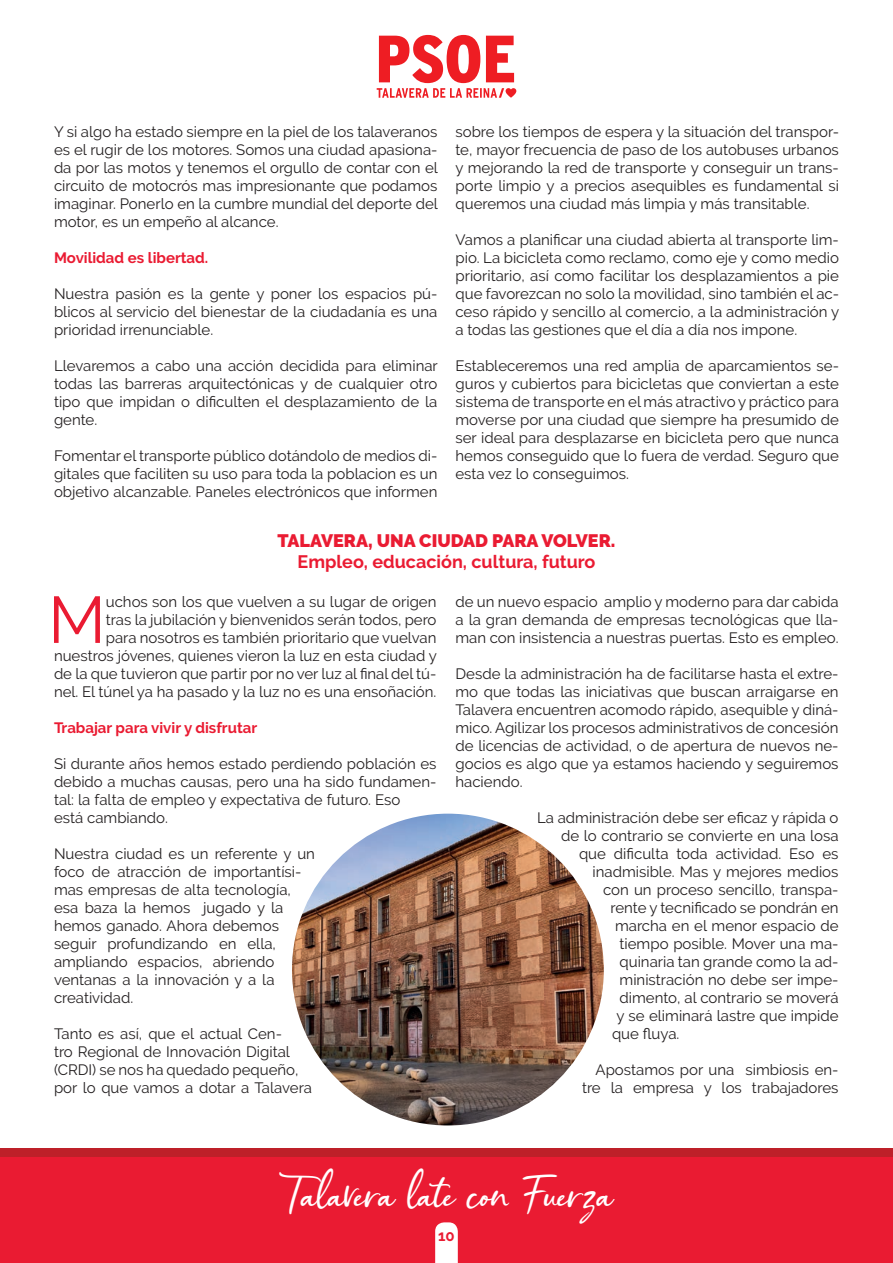
<style>
.page{position:relative;width:893px;height:1263px;background:#fff}
.page>*{position:absolute;margin:0;border:0;box-sizing:border-box;transform-origin:0 0}
.t1{font:65.7px "Raleway";color:#ea1b32}
.t2{font:40.5px "Cristalistic Script";color:#fff}
.t3{font:700 18px "Raleway";color:#ea1b32}
.t4{font:900 18px "Raleway";color:#ea1b32}
.t5{font:15px/18px "Raleway";color:#231f20;text-align:justify}
.t6{font:700 15px "Raleway";color:#ea1b32}
</style>
<div class="page">
<div style="left:0;top:1157px;width:893px;height:106px;background:#ea1b32"></div>
<div style="left:0;top:1148px;width:893px;height:9px;background:#be2029"></div>
<svg style="left:377px;top:35px;width:139px;height:63px"></svg>
<svg style="left:435px;top:1222px;width:23px;height:41px"></svg>
<img style="left:292px;top:814px;width:312px;height:311px;border-radius:156px">
<p class="t5" style="left:54px;top:123px;width:385px">Y si algo ha estado siempre en la piel de los talaveranos es el rugir de los motores. Somos una ciudad apasiona&shy;da por las motos y tenemos el orgullo de contar con el circuito de motocrós mas impresionante que podamos imaginar. Ponerlo en la cumbre mundial del deporte del motor, es un empeño al alcance.</p>
<p class="t6" style="left:54px;top:250px;width:156px">Movilidad es libertad.</p>
<p class="t5" style="left:54px;top:285px;width:385px">Nuestra pasión es la gente y poner los espacios pú&shy;blicos al servicio del bienestar de la ciudadanía es una prioridad irrenunciable.</p>
<p class="t5" style="left:54px;top:357px;width:385px">Llevaremos a cabo una acción decidida para eliminar todas las barreras arquitectónicas y de cualquier otro tipo que impidan o dificulten el desplazamiento de la gente.</p>
<p class="t5" style="left:54px;top:447px;width:385px">Fomentar el transporte público dotándolo de medios di&shy;gitales que faciliten su uso para toda la poblacion es un objetivo alcanzable. Paneles electrónicos que informen</p>
<p class="t5" style="left:455px;top:123px;width:385px">sobre los tiempos de espera y la situación del transpor&shy;te, mayor frecuencia de paso de los autobuses urbanos y mejorando la red de transporte y conseguir un trans&shy;porte limpio y a precios asequibles es fundamental si queremos una ciudad más limpia y más transitable.</p>
<p class="t5" style="left:455px;top:231px;width:385px">Vamos a planificar una ciudad abierta al transporte lim&shy;pio. La bicicleta como reclamo, como eje y como medio prioritario, así como facilitar los desplazamientos a pie que favorezcan no solo la movilidad, sino también el ac&shy;ceso rápido y sencillo al comercio, a la administración y a todas las gestiones que el día a día nos impone.</p>
<p class="t5" style="left:455px;top:357px;width:385px">Estableceremos una red amplia de aparcamientos se&shy;guros y cubiertos para bicicletas que conviertan a este sistema de transporte en el más atractivo y práctico para moverse por una ciudad que siempre ha presumido de ser ideal para desplazarse en bicicleta pero que nunca hemos conseguido que lo fuera de verdad. Seguro que esta vez lo conseguimos.</p>
<p class="t4" style="left:278px;top:530px;width:339px">TALAVERA, UNA CIUDAD PARA VOLVER.</p>
<p class="t3" style="left:298px;top:552px;width:299px">Empleo, educación, cultura, futuro</p>
<p class="t5" style="left:54px;top:592px;width:384px;text-align:right">uchos son los que vuelven a su lugar de origen<br>tras la jubilación y bienvenidos serán todos, pero<br>para nosotros es también prioritario que vuelvan nuestros jóvenes, quienes vieron la luz en esta ciudad y de la que tuvieron que partir por no ver luz al final del tú&shy;nel. El túnel ya ha pasado y la luz no es una ensoñación.</p>
<p class="t6" style="left:54px;top:719px;width:205px">Trabajar para vivir y disfrutar</p>
<p class="t5" style="left:54px;top:754px;width:384px;text-align:left">Si durante años hemos estado perdiendo población es debido a muchas causas, pero una ha sido fundamen&shy;tal: la falta de empleo y expectativa de futuro. Eso<br>está cambiando.</p>
<p class="t5" style="left:54px;top:844px;width:262px;text-align:left">Nuestra ciudad es un referente y un foco de atracción de importantísi&shy;mas empresas de alta tecnología, esa baza la hemos jugado y la hemos ganado. Ahora debemos seguir profundizando en ella, ampliando espacios, abriendo ventanas a la innovación y a la creatividad.</p>
<p class="t5" style="left:54px;top:1024px;width:260px;text-align:left">Tanto es así, que el actual Cen-<br>tro Regional de Innovación Digital (CRDI) se nos ha quedado pequeño, por lo que vamos a dotar a Talavera</p>
<h1 class="t1" style="left:48px;top:582px;width:59px">M</h1>
<p class="t5" style="left:455px;top:592px;width:385px">de un nuevo espacio amplio y moderno para dar cabida a la gran demanda de empresas tecnológicas que lla&shy;man con insistencia a nuestras puertas. Esto es empleo.</p>
<p class="t5" style="left:455px;top:664px;width:385px">Desde la administración ha de facilitarse hasta el extre&shy;mo que todas las iniciativas que buscan arraigarse en Talavera encuentren acomodo rápido, asequible y diná&shy;mico. Agilizar los procesos administrativos de concesión de licencias de actividad, o de apertura de nuevos ne&shy;gocios es algo que ya estamos haciendo y seguiremos haciendo.</p>
<p class="t5" style="left:537px;top:808px;width:303px">La administración debe ser eficaz y rápida o</p>
<p class="t5" style="left:561px;top:826px;width:279px">de lo contrario se convierte en una losa</p>
<p class="t5" style="left:579px;top:844px;width:261px">que dificulta toda actividad. Eso es</p>
<p class="t5" style="left:592px;top:862px;width:247px">inadmisible. Mas y mejores medios</p>
<p class="t5" style="left:603px;top:880px;width:237px">con un proceso sencillo, transpa-</p>
<p class="t5" style="left:610px;top:898px;width:230px">rente y tecnificado se pondrán en</p>
<p class="t5" style="left:615px;top:916px;width:225px">marcha en el menor espacio de</p>
<p class="t5" style="left:619px;top:934px;width:220px">tiempo posible. Mover una ma-</p>
<p class="t5" style="left:619px;top:952px;width:221px">quinaria tan grande como la ad-</p>
<p class="t5" style="left:619px;top:970px;width:221px">ministración no debe ser impe-</p>
<p class="t5" style="left:619px;top:988px;width:221px">dimento, al contrario se moverá</p>
<p class="t5" style="left:616px;top:1006px;width:223px">y se eliminará lastre que impide</p>
<p class="t5" style="left:612px;top:1024px;width:69px">que fluya.</p>
<p class="t5" style="left:582px;top:1060px;width:258px;text-align:right">Apostamos por una simbiosis en&shy;tre la empresa y los trabajadores</p>
<h2 class="t2" style="left:279px;top:1168px;width:336px">Talavera late con Fuerza</h2>
<p class="t6" style="left:438px;top:1227px;width:18px">10</p>
</div>
